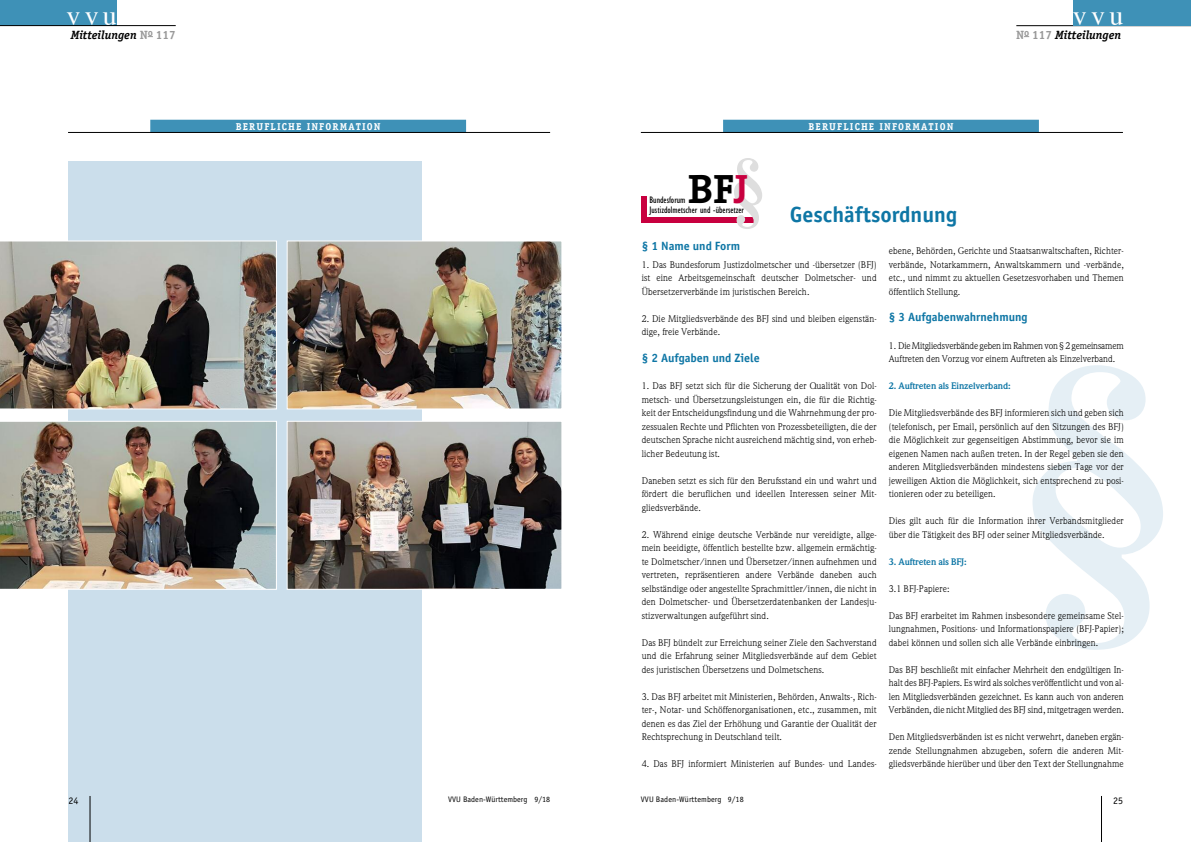
<style>
.page{position:relative;width:1191px;height:842px;background:#fff}
.page>*{position:absolute;margin:0;border:0;box-sizing:border-box;transform-origin:0 0}
.t1{font:700 344.9px "Times";color:#e5eff5}
.t2{font:700 85.8px "Times Ten";color:#dedede;scale:.87 1}
.t3{font:41.4px "The Serif Bold Caps";color:#000}
.t4{font:28px "Times";letter-spacing:.15em;color:#fff}
.t5{font:700 22px "Officina Sans";color:#0e76a5}
.t6{font:700 12px "Officina Sans";color:#0e76a5}
.t7{font:italic 700 12px "Officina Serif";color:#000}
.t8{font:700 10px "Officina Serif";letter-spacing:.11em;color:#fff}
.t9{font:10px "Officina Sans";color:#000}
.t10{font:condensed 9.8px "Gill Sans";color:#000}
.t11{font:9.5px/13.5px "Weidemann";letter-spacing:.01em;color:#000;text-align:justify}
.t12{font:700 9.3px "Weidemann";letter-spacing:-.01em;color:#0e76a5}
.t13{font:8px "Officina Sans";letter-spacing:.005em;color:#000}
.s1{font-style:normal;color:#999}
.s2{color:#c8003f}
</style>
<div class="page">
<div style="left:68px;top:161px;width:354px;height:681px;background:#cbdeeb"></div>
<hr style="left:1016px;top:25px;width:175px;height:1px;background:#000">
<div style="left:1073px;top:0;width:118px;height:26px;background:#3e91b7"></div>
<hr style="left:1101px;top:796px;width:1px;height:46px;background:#000">
<div style="left:723px;top:120px;width:316px;height:13px;background:#3e91b7"></div>
<hr style="left:641px;top:132px;width:482px;height:1px;background:#000">
<div style="left:0;top:0;width:117px;height:26px;background:#3e91b7"></div>
<hr style="left:0;top:25px;width:176px;height:1px;background:#000">
<hr style="left:90px;top:796px;width:1px;height:46px;background:#000">
<div style="left:150px;top:120px;width:316px;height:13px;background:#3e91b7"></div>
<hr style="left:68px;top:132px;width:482px;height:1px;background:#000">
<div style="left:641px;top:196px;width:114px;height:27px;background:#c8003f"></div>
<div style="left:646px;top:196px;width:111px;height:21px;background:#fff"></div>
<img style="left:0;top:421px;width:277px;height:169px">
<img style="left:289px;top:423px;width:271px;height:165px">
<div style="left:287px;top:421px;width:275px;height:169px;border:1px solid #fff"></div>
<img style="left:0;top:240px;width:277px;height:169px">
<img style="left:289px;top:242px;width:271px;height:165px">
<div style="left:287px;top:240px;width:275px;height:169px;border:1px solid #fff"></div>
<h3 class="t4" style="left:66px;top:4px;width:52px">vvu</h3>
<p class="t7" style="left:71px;top:30px;width:107px">Mitteilungen <span class="s1">N</span><sup>o</sup> <span class="s1">117</span></p>
<h3 class="t4" style="left:1073px;top:4px;width:52px">vvu</h3>
<p class="t7" style="left:1016px;top:30px;width:107px"><span class="s1">N</span><sup>o</sup> <span class="s1">117</span> Mitteilungen</p>
<p class="t8" style="left:236px;top:123px;width:146px">BERUFLICHE INFORMATION</p>
<p class="t8" style="left:808px;top:123px;width:146px">BERUFLICHE INFORMATION</p>
<h2 class="t2" style="left:729px;top:159px;width:44px">§</h2>
<h3 class="t3" style="left:688px;top:175px;width:61px">BF<span class="s2">J</span></h3>
<p class="t10" style="left:649px;top:206px;width:96px">Justizdolmetscher und -übersetzer</p>
<p class="t10" style="left:649px;top:196px;width:37px">Bundesforum</p>
<h3 class="t5" style="left:790px;top:206px;width:169px">Geschäftsordnung</h3>
<p class="t6" style="left:642px;top:242px;width:100px">§ 1 Name und Form</p>
<p class="t11" style="left:642px;top:258px;width:236px">1. Das Bundesforum Justizdolmetscher und -übersetzer (BFJ) ist eine Arbeitsgemeinschaft deutscher Dolmetscher- und Übersetzerverbände im juristischen Bereich.</p>
<p class="t11" style="left:642px;top:312px;width:236px">2. Die Mitgliedsverbände des BFJ sind und bleiben eigenstän&shy;dige, freie Verbände.</p>
<p class="t6" style="left:642px;top:353px;width:120px">§ 2 Aufgaben und Ziele</p>
<p class="t11" style="left:642px;top:380px;width:236px">1. Das BFJ setzt sich für die Sicherung der Qualität von Dol&shy;metsch- und Übersetzungsleistungen ein, die für die Richtig&shy;keit der Entscheidungsfindung und die Wahrnehmung der pro&shy;zessualen Rechte und Pflichten von Prozessbeteiligten, die der deutschen Sprache nicht ausreichend mächtig sind, von erheb&shy;licher Bedeutung ist.</p>
<p class="t11" style="left:642px;top:474px;width:236px">Daneben setzt es sich für den Berufsstand ein und wahrt und fördert die beruflichen und ideellen Interessen seiner Mit&shy;gliedsverbände.</p>
<p class="t11" style="left:642px;top:528px;width:236px">2. Während einige deutsche Verbände nur vereidigte, allge&shy;mein beeidigte, öffentlich bestellte bzw. allgemein ermächtig&shy;te Dolmetscher/innen und Übersetzer/innen aufnehmen und vertreten, repräsentieren andere Verbände daneben auch selbständige oder angestellte Sprachmittler/innen, die nicht in den Dolmetscher- und Übersetzerdatenbanken der Landesju&shy;stizverwaltungen aufgeführt sind.</p>
<p class="t11" style="left:642px;top:636px;width:236px">Das BFJ bündelt zur Erreichung seiner Ziele den Sachverstand und die Erfahrung seiner Mitgliedsverbände auf dem Gebiet des juristischen Übersetzens und Dolmetschens.</p>
<p class="t11" style="left:642px;top:690px;width:236px">3. Das BFJ arbeitet mit Ministerien, Behörden, Anwalts-, Rich&shy;ter-, Notar- und Schöffenorganisationen, etc., zusammen, mit denen es das Ziel der Erhöhung und Garantie der Qualität der Rechtsprechung in Deutschland teilt.</p>
<p class="t11" style="left:642px;top:758px;width:236px">4. Das BFJ informiert Ministerien auf Bundes- und Landes-</p>
<p class="t11" style="left:888px;top:245px;width:236px">ebene, Behörden, Gerichte und Staatsanwaltschaften, Richter&shy;verbände, Notarkammern, Anwaltskammern und -verbände, etc., und nimmt zu aktuellen Gesetzesvorhaben und Themen öffentlich Stellung.</p>
<p class="t6" style="left:888px;top:313px;width:140px">§ 3 Aufgabenwahrnehmung</p>
<p class="t11" style="left:888px;top:339px;width:236px">1. DieMitgliedsverbände gebenimRahmenvon§2gemeinsamem<br>Auftreten den Vorzug vor einem Auftreten als Einzelverband.</p>
<p class="t12" style="left:888px;top:382px;width:123px">2. Auftreten als Einzelverband:</p>
<p class="t11" style="left:888px;top:407px;width:236px">Die Mitgliedsverbände des BFJ informieren sich und geben sich (telefonisch, per Email, persönlich auf den Sitzungen des BFJ) die Möglichkeit zur gegenseitigen Abstimmung, bevor sie im eigenen Namen nach außen treten. In der Regel geben sie den anderen Mitgliedsverbänden mindestens sieben Tage vor der jeweiligen Aktion die Möglichkeit, sich entsprechend zu posi&shy;tionieren oder zu beteiligen.</p>
<p class="t11" style="left:888px;top:515px;width:236px">Dies gilt auch für die Information ihrer Verbandsmitglieder über die Tätigkeit des BFJ oder seiner Mitgliedsverbände.</p>
<p class="t12" style="left:888px;top:558px;width:79px">3. Auftreten als BFJ:</p>
<p class="t11" style="left:888px;top:582px;width:62px">3.1 BFJ-Papiere:</p>
<p class="t11" style="left:888px;top:609px;width:236px">Das BFJ erarbeitet im Rahmen insbesondere gemeinsame Stel&shy;lungnahmen, Positions- und Informationspapiere (BFJ-Papier); dabei können und sollen sich alle Verbände einbringen.</p>
<p class="t11" style="left:888px;top:663px;width:236px">Das BFJ beschließt mit einfacher Mehrheit den endgültigen In&shy;halt des BFJ-Papiers. Es wird als solches veröffentlicht und von al&shy;len Mitgliedsverbänden gezeichnet. Es kann auch von anderen Verbänden, die nicht Mitglied des BFJ sind, mitgetragen werden.</p>
<p class="t11" style="left:888px;top:731px;width:236px">Den Mitgliedsverbänden ist es nicht verwehrt, daneben ergän&shy;zende Stellungnahmen abzugeben, sofern die anderen Mit&shy;gliedsverbände hierüber und über den Text der Stellungnahme</p>
<h1 class="t1" style="left:1012px;top:343px;width:174px">§</h1>
<p class="t9" style="left:69px;top:797px;width:11px">24</p>
<p class="t13" style="left:448px;top:797px;width:104px">VVU Baden-Württemberg 9/18</p>
<p class="t13" style="left:641px;top:797px;width:104px">VVU Baden-Württemberg 9/18</p>
<p class="t9" style="left:1113px;top:797px;width:11px">25</p>
</div>
